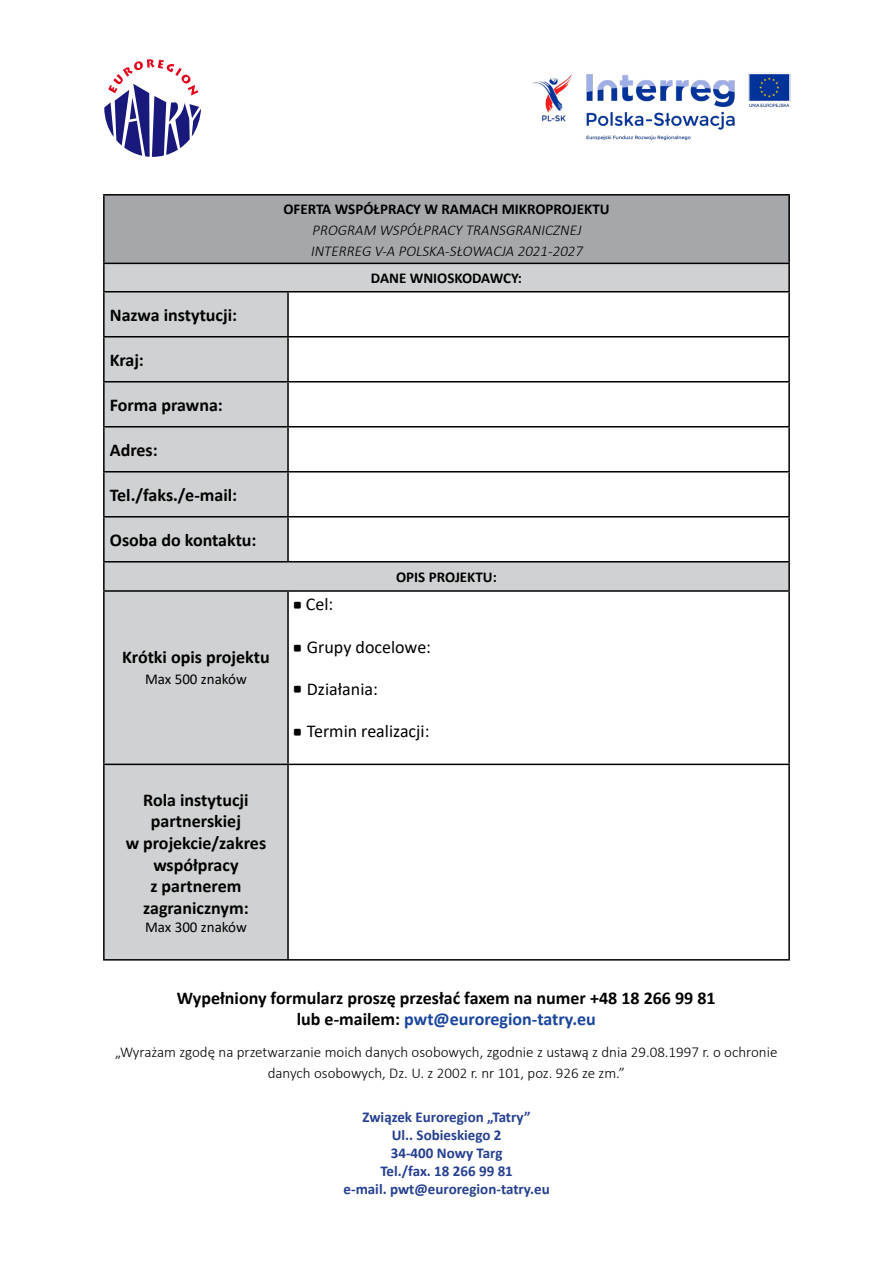
<style>
.page{position:relative;width:893px;height:1263px;background:#fff}
.page>*{position:absolute;margin:0;border:0;box-sizing:border-box;transform-origin:0 0}
.t1{font:700 18px/21.6px "Calibri";color:#000;text-align:center}
.t2{font:18px "Calibri";color:#000}
.t3{font:300 15px/21px "Calibri";color:#000;text-align:center}
.t4{font:700 15px/18px "Calibri";color:#25408f;text-align:center}
.t5{font:italic 300 15px/21px "Calibri";color:#000}
.t6{font:700 15px "Calibri";color:#000}
.t7{font:15px "Calibri";color:#000}
.s1{color:#19459d}
</style>
<div class="page">
<svg style="left:104px;top:59px;width:97px;height:98px"></svg>
<img style="left:532px;top:72px;width:259px;height:69px">
<div style="left:104px;top:195px;width:685px;height:68px;background:#a5a7aa"></div>
<svg style="left:105px;top:264px;width:683px;height:695px"></svg>
<hr style="left:103px;top:264px;width:2px;height:27px;background:#000">
<hr style="left:788px;top:264px;width:2px;height:27px;background:#000">
<hr style="left:103px;top:291px;width:185px;height:1px;background:#000">
<hr style="left:103px;top:292px;width:2px;height:44px;background:#000">
<hr style="left:288px;top:291px;width:502px;height:1px;background:#000">
<hr style="left:287px;top:292px;width:2px;height:44px;background:#000">
<hr style="left:788px;top:292px;width:2px;height:44px;background:#000">
<hr style="left:103px;top:336px;width:185px;height:1px;background:#000">
<hr style="left:103px;top:337px;width:2px;height:44px;background:#000">
<hr style="left:288px;top:336px;width:502px;height:1px;background:#000">
<hr style="left:287px;top:337px;width:2px;height:44px;background:#000">
<hr style="left:788px;top:337px;width:2px;height:44px;background:#000">
<hr style="left:103px;top:381px;width:185px;height:1px;background:#000">
<hr style="left:103px;top:382px;width:2px;height:44px;background:#000">
<hr style="left:288px;top:381px;width:502px;height:1px;background:#000">
<hr style="left:287px;top:382px;width:2px;height:44px;background:#000">
<hr style="left:788px;top:382px;width:2px;height:44px;background:#000">
<hr style="left:103px;top:426px;width:185px;height:1px;background:#000">
<hr style="left:103px;top:427px;width:2px;height:44px;background:#000">
<hr style="left:288px;top:426px;width:502px;height:1px;background:#000">
<hr style="left:287px;top:427px;width:2px;height:44px;background:#000">
<hr style="left:788px;top:427px;width:2px;height:44px;background:#000">
<hr style="left:103px;top:471px;width:185px;height:1px;background:#000">
<hr style="left:103px;top:472px;width:2px;height:44px;background:#000">
<hr style="left:288px;top:471px;width:502px;height:1px;background:#000">
<hr style="left:287px;top:472px;width:2px;height:44px;background:#000">
<hr style="left:788px;top:472px;width:2px;height:44px;background:#000">
<hr style="left:103px;top:516px;width:185px;height:1px;background:#000">
<hr style="left:103px;top:517px;width:2px;height:44px;background:#000">
<hr style="left:288px;top:516px;width:502px;height:1px;background:#000">
<hr style="left:287px;top:517px;width:2px;height:44px;background:#000">
<hr style="left:788px;top:517px;width:2px;height:44px;background:#000">
<hr style="left:103px;top:561px;width:185px;height:1px;background:#000">
<hr style="left:103px;top:562px;width:2px;height:28px;background:#000">
<hr style="left:288px;top:561px;width:502px;height:1px;background:#000">
<hr style="left:788px;top:562px;width:2px;height:28px;background:#000">
<hr style="left:103px;top:590px;width:185px;height:2px;background:#000">
<hr style="left:103px;top:592px;width:2px;height:172px;background:#000">
<hr style="left:288px;top:590px;width:502px;height:2px;background:#000">
<hr style="left:287px;top:592px;width:2px;height:172px;background:#000">
<hr style="left:788px;top:592px;width:2px;height:172px;background:#000">
<hr style="left:103px;top:764px;width:185px;height:1px;background:#000">
<hr style="left:103px;top:765px;width:2px;height:194px;background:#000">
<hr style="left:288px;top:764px;width:502px;height:1px;background:#000">
<hr style="left:287px;top:765px;width:2px;height:194px;background:#000">
<hr style="left:788px;top:765px;width:2px;height:194px;background:#000">
<hr style="left:103px;top:959px;width:185px;height:1px;background:#000">
<hr style="left:288px;top:959px;width:502px;height:1px;background:#000">
<hr style="left:103px;top:194px;width:185px;height:2px;background:#000">
<hr style="left:103px;top:196px;width:2px;height:67px;background:#000">
<hr style="left:288px;top:194px;width:502px;height:2px;background:#000">
<hr style="left:788px;top:196px;width:2px;height:67px;background:#000">
<hr style="left:103px;top:263px;width:185px;height:1px;background:#000">
<hr style="left:288px;top:263px;width:502px;height:1px;background:#000">
<svg style="left:294px;top:601px;width:7px;height:7px"></svg>
<svg style="left:294px;top:645px;width:7px;height:6px"></svg>
<svg style="left:294px;top:685px;width:7px;height:7px"></svg>
<svg style="left:294px;top:729px;width:7px;height:6px"></svg>
<p class="t1" style="left:110px;top:304px;width:129px">Nazwa instytucji:</p>
<p class="t1" style="left:110px;top:349px;width:36px">Kraj:</p>
<p class="t1" style="left:110px;top:394px;width:115px">Forma prawna:</p>
<p class="t1" style="left:110px;top:439px;width:49px">Adres:</p>
<p class="t1" style="left:110px;top:484px;width:129px">Tel./faks./e-mail:</p>
<p class="t1" style="left:110px;top:529px;width:148px">Osoba do kontaktu:</p>
<p class="t1" style="left:122px;top:646px;width:149px">Krótki opis projektu</p>
<p class="t7" style="left:145px;top:669px;width:103px">Max 500 znaków</p>
<p class="t6" style="left:283px;top:198px;width:328px">OFERTA WSPÓŁPRACY W RAMACH MIKROPROJEKTU</p>
<p class="t5" style="left:310px;top:219px;width:277px">PROGRAM WSPÓŁPRACY TRANSGRANICZNEJ<br>INTERREG V-A POLSKA-SŁOWACJA 2021-2027</p>
<p class="t6" style="left:371px;top:268px;width:153px">DANE WNIOSKODAWCY:</p>
<p class="t6" style="left:396px;top:566px;width:102px">OPIS PROJEKTU:</p>
<p class="t2" style="left:306px;top:592px;width:29px">Cel:</p>
<p class="t2" style="left:307px;top:634px;width:126px">Grupy docelowe:</p>
<p class="t2" style="left:307px;top:676px;width:73px">Działania:</p>
<p class="t2" style="left:307px;top:718px;width:124px">Termin realizacji:</p>
<p class="t1" style="left:126px;top:789px;width:142px">Rola instytucji partnerskiej<br>w projekcie/zakres współpracy<br>z partnerem zagranicznym:</p>
<p class="t7" style="left:145px;top:916px;width:103px">Max 300 znaków</p>
<p class="t1" style="left:177px;top:987px;width:540px;line-height:21px">Wypełniony formularz proszę przesłać faxem na numer +48 18 266 99 81 lub e-mailem: <span class="s1">pwt@euroregion-tatry.eu</span></p>
<p class="t3" style="left:115px;top:1041px;width:664px">„Wyrażam zgodę na przetwarzanie moich danych osobowych, zgodnie z ustawą z dnia 29.08.1997 r. o ochronie danych osobowych, Dz. U. z 2002 r. nr 101, poz. 926 ze zm.”</p>
<p class="t4" style="left:344px;top:1108px;width:208px">Związek Euroregion „Tatry”<br>Ul.. Sobieskiego 2<br>34-400 Nowy Targ<br>Tel./fax. 18 266 99 81<br>e-mail. pwt@euroregion-tatry.eu</p>
</div>
